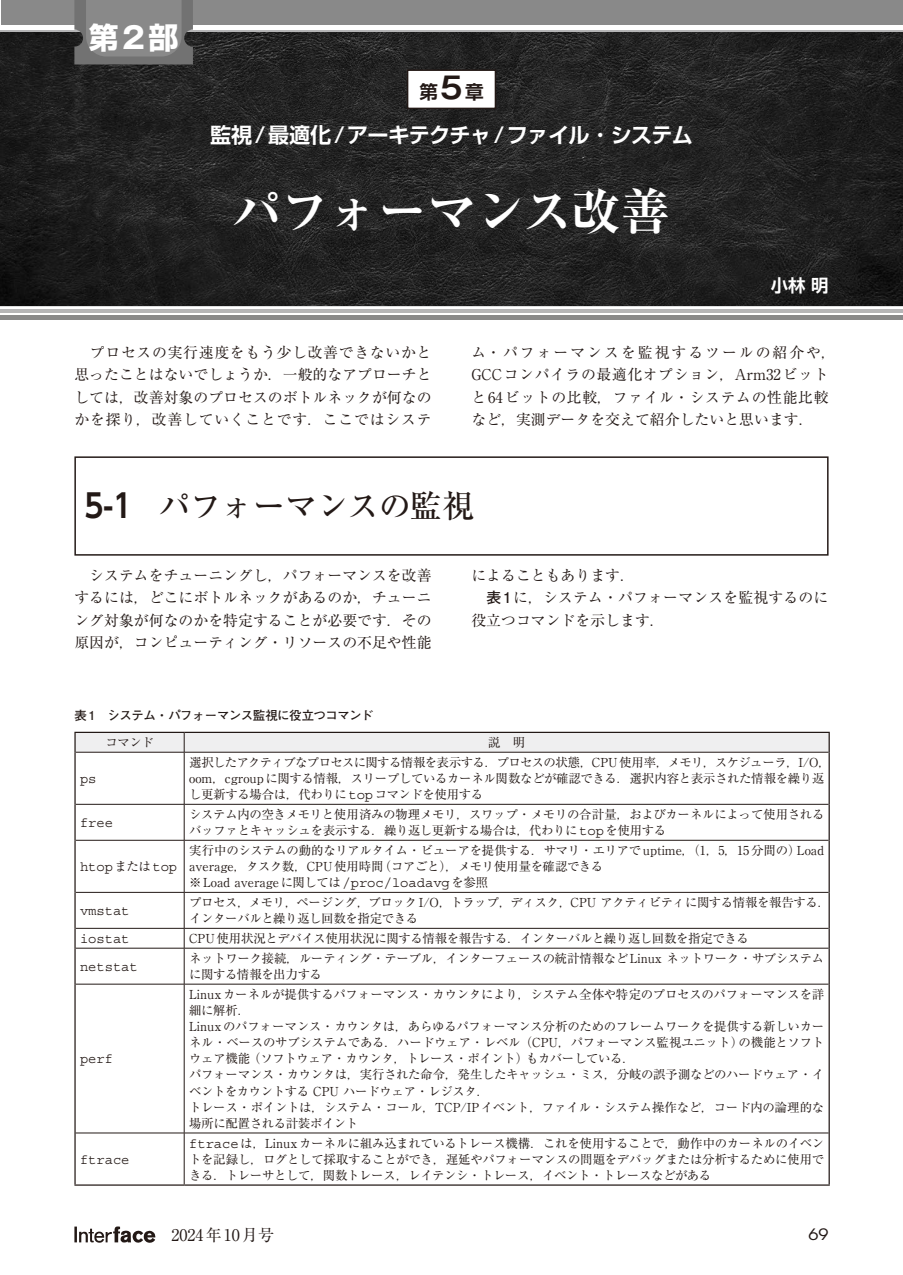
<style>
.page{position:relative;width:903px;height:1275px;background:#fff}
.page>*{position:absolute;margin:0;border:0;box-sizing:border-box;transform-origin:0 0}
.t1{font:700 expanded 49.52px "Ryumin Pr 6 N";letter-spacing:-.035em;color:#fff}
.t2{font:500 32.2px "Ryumin Pr 6 N";letter-spacing:-.035em;color:#231916}
.t3{font:700 29.75px "Shin Go Pro";color:#fff}
.t4{font:700 21px "Shin Go Pro De";letter-spacing:-.035em;color:#fff}
.t5{font:700 18.55px "Shin Go Pro De";color:#231916}
.t6{font:700 17.32px "Shin Go Pro De";color:#fff}
.t7{font:16.1px "Ryumin Pro";color:#231916}
.t8{font:15.58px "ITC Avant Garde Std";color:#231916;scale:1.11 1}
.t9{font:14.88px/22.4px "Ryumin Pro";color:#231916;text-align:justify}
.t10{font:14.88px/22.4px "Ryumin Pro";letter-spacing:.04em;color:#231916}
.t11{font:13.83px "Courier Std";color:#231916}
.t12{font:12.42px/16.1px "Ryumin Pro";letter-spacing:-.025em;color:#231916}
.t13{font:700 12.42px "Futo Go B101 Pro";letter-spacing:-.035em;color:#231916}
.s1{font-family:"Gothic MB101 Pro"}
.s2{font-family:"Gothic MB101 Pro De";font-size:29.75px}
.s3{font-family:"Gothic MB101 Pro De"}
.s4{font-family:"UD Shin Go Pr 6 N De";font-weight:700}
.s5{font-family:"Futo Go B101 Pro";font-weight:700}
.s6{font-family:"Courier Std";font-size:13.83px}
.s7{font-family:"Ryumin Pro";font-size:12.42px}
</style>
<div class="page">
<svg style="left:74px;top:1226px;width:81px;height:17px"></svg>
<hr style="left:0;top:30px;width:903px;height:2px;background:#b5b5b6">
<div style="left:1px;top:0;width:902px;height:25px;background:#898989"></div>
<hr style="left:0;top:309px;width:903px;height:4px;background:#b5b5b6">
<div style="left:0;top:315px;width:903px;height:5px;background:#898989"></div>
<hr style="left:0;top:304px;width:903px;height:2px;background:#dcdddd">
<img style="left:0;top:32px;width:903px;height:273px">
<div style="left:74px;top:456px;width:754px;height:100px;border:1px solid #231916"></div>
<svg style="left:76px;top:753px;width:752px;height:431px"></svg>
<hr style="left:74px;top:752px;width:2px;height:52px;background:#231916">
<hr style="left:828px;top:752px;width:2px;height:52px;background:#231916">
<hr style="left:74px;top:804px;width:2px;height:36px;background:#231916">
<hr style="left:828px;top:804px;width:2px;height:36px;background:#231916">
<hr style="left:74px;top:840px;width:2px;height:52px;background:#231916">
<hr style="left:828px;top:840px;width:2px;height:52px;background:#231916">
<hr style="left:74px;top:892px;width:2px;height:36px;background:#231916">
<hr style="left:828px;top:892px;width:2px;height:36px;background:#231916">
<hr style="left:74px;top:928px;width:2px;height:20px;background:#231916">
<hr style="left:828px;top:928px;width:2px;height:20px;background:#231916">
<hr style="left:74px;top:948px;width:2px;height:36px;background:#231916">
<hr style="left:828px;top:948px;width:2px;height:36px;background:#231916">
<hr style="left:74px;top:984px;width:2px;height:149px;background:#231916">
<hr style="left:828px;top:984px;width:2px;height:149px;background:#231916">
<hr style="left:74px;top:1133px;width:2px;height:51px;background:#231916">
<hr style="left:828px;top:1133px;width:2px;height:51px;background:#231916">
<hr style="left:74px;top:1184px;width:110px;height:2px;background:#231916">
<hr style="left:184px;top:1184px;width:646px;height:2px;background:#231916">
<svg style="left:74px;top:732px;width:756px;height:20px"></svg>
<hr style="left:76px;top:752px;width:108px;height:1px;background:#231916">
<hr style="left:184px;top:752px;width:644px;height:1px;background:#231916">
<hr style="left:184px;top:752px;width:1px;height:52px;background:#231916">
<hr style="left:76px;top:804px;width:108px;height:1px;background:#231916">
<hr style="left:184px;top:804px;width:644px;height:1px;background:#231916">
<hr style="left:184px;top:804px;width:1px;height:36px;background:#231916">
<hr style="left:76px;top:840px;width:108px;height:1px;background:#231916">
<hr style="left:184px;top:840px;width:644px;height:1px;background:#231916">
<hr style="left:184px;top:840px;width:1px;height:52px;background:#231916">
<hr style="left:76px;top:892px;width:108px;height:1px;background:#231916">
<hr style="left:184px;top:892px;width:644px;height:1px;background:#231916">
<hr style="left:184px;top:893px;width:1px;height:35px;background:#231916">
<hr style="left:76px;top:928px;width:108px;height:1px;background:#231916">
<hr style="left:184px;top:928px;width:644px;height:1px;background:#231916">
<svg style="left:184px;top:929px;width:1px;height:19px"></svg>
<hr style="left:76px;top:948px;width:108px;height:1px;background:#231916">
<hr style="left:184px;top:948px;width:644px;height:1px;background:#231916">
<hr style="left:184px;top:948px;width:1px;height:36px;background:#231916">
<hr style="left:76px;top:984px;width:108px;height:1px;background:#231916">
<hr style="left:184px;top:984px;width:644px;height:1px;background:#231916">
<hr style="left:184px;top:984px;width:1px;height:149px;background:#231916">
<hr style="left:76px;top:1133px;width:108px;height:1px;background:#231916">
<hr style="left:184px;top:1133px;width:644px;height:1px;background:#231916">
<hr style="left:184px;top:1133px;width:1px;height:51px;background:#231916">
<div style="left:408px;top:70px;width:87px;height:38px;background:#fff"></div>
<div style="left:407px;top:69px;width:89px;height:40px;border:1px solid #231916"></div>
<svg style="left:74px;top:0;width:119px;height:64px"></svg>
<h3 class="t3" style="left:89px;top:14px;width:91px">第<span class="s1">2</span>部</h3>
<h3 class="t5" style="left:419px;top:77px;width:66px">第<span class="s2">5</span>章</h3>
<h3 class="t4" style="left:210px;top:117px;width:484px">監視<span class="s3">/</span>最適化<span class="s3">/</span>アーキテクチャ<span class="s3">/</span>ファイル<span class="s3">・</span>システム</h3>
<h1 class="t1" style="left:233px;top:173px;width:439px">パフォーマンス改善</h1>
<h3 class="t6" style="left:771px;top:271px;width:59px">小林 明</h3>
<p class="t9" style="left:74px;top:340px;width:359px">　プロセスの実行速度をもう少し改善できないかと思ったことはないでしょうか．一般的なアプローチとしては，改善対象のプロセスのボトルネックが何なのかを探り，改善していくことです．ここではシステ</p>
<p class="t10" style="left:471px;top:340px;width:366px">ム・パフォーマンスを監視するツールの紹介や，<br>GCCコンパイラの最適化オプション，Arm32ビットと64ビットの比較，ファイル・システムの性能比較など，実測データを交えて紹介したいと思います．</p>
<h2 class="t2" style="left:84px;top:481px;width:391px"><span class="s4">5-1</span> パフォーマンスの監視</h2>
<p class="t9" style="left:74px;top:563px;width:359px">　システムをチューニングし，パフォーマンスを改善するには，どこにボトルネックがあるのか，チューニング対象が何なのかを特定することが必要です．その原因が，コンピューティング・リソースの不足や性能</p>
<p class="t13" style="left:74px;top:706px;width:301px">表 1　システム・パフォーマンス監視に役立つコマンド</p>
<p class="t9" style="left:471px;top:563px;width:165px">によることもあります．</p>
<p class="t9" style="left:486px;top:586px;width:344px"><span class="s5">表1</span>に，システム・パフォーマンスを監視するのに</p>
<p class="t9" style="left:471px;top:608px;width:195px">役立つコマンドを示します．</p>
<p class="t11" style="left:80px;top:771px;width:18px">ps</p>
<p class="t12" style="left:105px;top:733px;width:50px">コマンド</p>
<p class="t12" style="left:488px;top:733px;width:39px">説　明</p>
<p class="t12" style="left:189px;top:753px;width:643px">選択したアクティブなプロセスに関する情報を表示する．プロセスの状態，CPU使用率，メモリ，スケジューラ，I/O，oom，cgroup に関する情報，スリープしているカーネル関数などが確認できる．選択内容と表示された情報を繰り返し更新する場合は，代わりに <span class="s6">top</span> コマンドを使用する</p>
<p class="t11" style="left:80px;top:815px;width:35px">free</p>
<p class="t12" style="left:189px;top:805px;width:637px">システム内の空きメモリと使用済みの物理メモリ，スワップ・メモリの合計量，およびカーネルによって使用されるバッファとキャッシュを表示する．繰り返し更新する場合は，代わりに <span class="s6">top</span> を使用する</p>
<p class="t11" style="left:80px;top:859px;width:99px">htop<span class="s7">または</span>top</p>
<p class="t12" style="left:189px;top:841px;width:636px">実行中のシステムの動的なリアルタイム・ビューアを提供する．サマリ・エリアでuptime，（1，5，15分間の）Load average，タスク数，CPU使用時間（コアごと），メモリ使用量を確認できる<br>※Load averageに関しては<span class="s6">/proc/loadavg</span>を参照</p>
<p class="t11" style="left:80px;top:903px;width:51px">vmstat</p>
<p class="t12" style="left:189px;top:893px;width:643px">プロセス，メモリ，ページング，ブロック I/O，トラップ，ディスク，CPU アクティビティに関する情報を報告する．インターバルと繰り返し回数を指定できる</p>
<p class="t11" style="left:80px;top:931px;width:51px">iostat</p>
<p class="t12" style="left:189px;top:929px;width:561px">CPU使用状況とデバイス使用状況に関する情報を報告する．インターバルと繰り返し回数を指定できる</p>
<p class="t11" style="left:80px;top:959px;width:59px">netstat</p>
<p class="t12" style="left:189px;top:949px;width:636px">ネットワーク接続，ルーティング・テーブル，インターフェースの統計情報などLinux ネットワーク・サブシステムに関する情報を出力する</p>
<p class="t11" style="left:80px;top:1051px;width:35px">perf</p>
<p class="t11" style="left:80px;top:1152px;width:51px">ftrace</p>
<p class="t12" style="left:189px;top:985px;width:637px">Linuxカーネルが提供するパフォーマンス・カウンタにより，システム全体や特定のプロセスのパフォーマンスを詳細に解析．<br>Linuxのパフォーマンス・カウンタは，あらゆるパフォーマンス分析のためのフレームワークを提供する新しいカーネル・ベースのサブシステムである．ハードウェア・レベル （CPU，パフォーマンス監視ユニット）の機能とソフトウェア機能 （ソフトウェア・カウンタ，トレース・ポイント）もカバーしている．<br>パフォーマンス・カウンタは，実行された命令，発生したキャッシュ・ミス，分岐の誤予測などのハードウェア・イベントをカウントする CPU ハードウェア・レジスタ．<br>トレース・ポイントは，システム・コール，TCP/IPイベント，ファイル・システム操作など，コード内の論理的な場所に配置される計装ポイント</p>
<p class="t12" style="left:189px;top:1134px;width:637px;text-align:justify"><span class="s6">ftrace</span>は，Linuxカーネルに組み込まれているトレース機構．これを使用することで，動作中のカーネルのイベントを記録し，ログとして採取することができ，遅延やパフォーマンスの問題をデバッグまたは分析するために使用できる．トレーサとして，関数トレース，レイテンシ・トレース，イベント・トレースなどがある</p>
<p class="t7" style="left:155px;top:1222px;width:120px">　2024年10月号</p>
<p class="t8" style="left:808px;top:1225px;width:20px">69</p>
</div>
